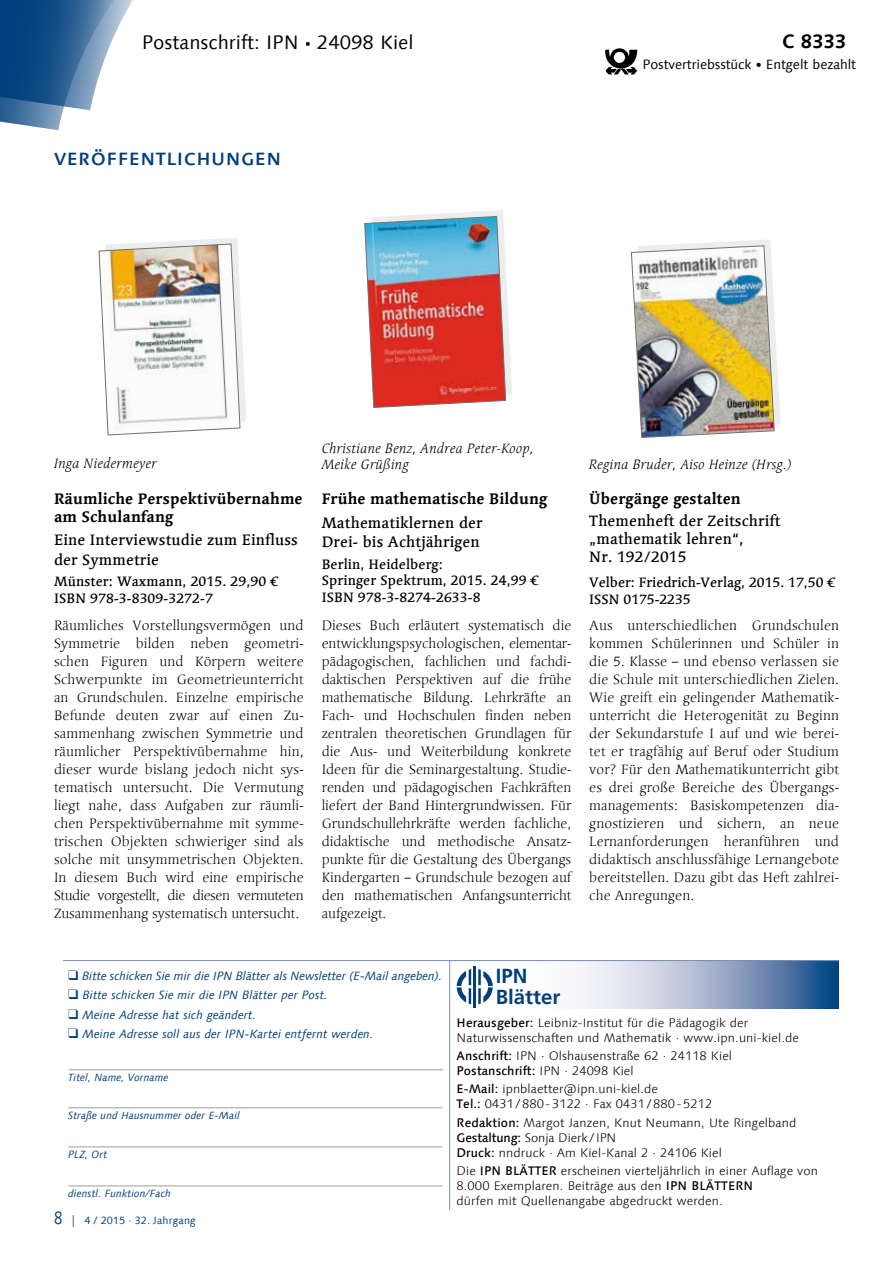
<style>
.page{position:relative;width:893px;height:1263px;background:#fff}
.page>*{position:absolute;margin:0;border:0;box-sizing:border-box;transform-origin:0 0}
.t1{font:500 22.5px "Linotype Syntax Com";letter-spacing:.02em;color:#003f7d}
.t2{font:700 20.4px/21.3px "Frutiger LT";color:#003f7d}
.t3{font:19.5px "Linotype Syntax Com";color:#000}
.t4{font:700 19.5px "Linotype Syntax Com";color:#000}
.t5{font:500 15px/18px "Linotype Syntax Srf Com";letter-spacing:.01em;color:#000}
.t6{font:700 15px/18px "Linotype Syntax Srf Com";letter-spacing:.01em;color:#000}
.t7{font:300 13.5px/18px "Linotype Syntax Srf Com";color:#000;text-align:justify}
.t8{font:500 13.5px/16.5px "Linotype Syntax Srf Com";letter-spacing:.01em;color:#000}
.t9{font:italic 300 13.5px/16.2px "Linotype Syntax Srf Com";letter-spacing:.01em;color:#000}
.t10{font:13.5px "Linotype Syntax Com";letter-spacing:-.005em;color:#000}
.t11{font:300 12.45px/15px "Linotype Syntax Com";letter-spacing:.01em;color:#000}
.t12{font:italic 12px "Linotype Syntax Com";color:#003f7d}
.t13{font:italic 10.5px "Linotype Syntax Com";color:#003f7d}
.t14{font:10.5px "Linotype Syntax Com";letter-spacing:.02em;color:#003f7d}
.s1{font-size:12px}
.s2{font-weight:500}
.s3{font-size:18px}
.s4{font-weight:300;font-size:12px}
</style>
<div class="page">
<img style="left:605px;top:48px;width:33px;height:27px">
<svg style="left:306px;top:42px;width:4px;height:4px"></svg>
<hr style="left:69px;top:1069px;width:374px;height:1px;background:#9c9e9f">
<hr style="left:68px;top:1107px;width:374px;height:1px;background:#9c9e9f">
<hr style="left:68px;top:1146px;width:374px;height:1px;background:#9c9e9f">
<hr style="left:68px;top:1185px;width:374px;height:1px;background:#9c9e9f">
<svg style="left:470px;top:961px;width:369px;height:47px"></svg>
<hr style="left:449px;top:960px;width:1px;height:250px;background:#7d8db7">
<hr style="left:63px;top:960px;width:776px;height:1px;background:#7d8db7">
<svg style="left:0;top:0;width:133px;height:130px"></svg>
<img style="left:631px;top:239px;width:150px;height:199px">
<svg style="left:457px;top:969px;width:14px;height:35px"></svg>
<svg style="left:478px;top:969px;width:15px;height:35px"></svg>
<hr style="left:473px;top:966px;width:3px;height:42px;background:#003f7d">
<img style="left:99px;top:238px;width:147px;height:197px">
<img style="left:364px;top:210px;width:148px;height:198px">
<h3 class="t3" style="left:142px;top:30px;width:273px">Postanschrift: IPN · 24098 Kiel</h3>
<h3 class="t4" style="left:782px;top:29px;width:66px">C 8333</h3>
<p class="t10" style="left:643px;top:55px;width:215px">Postvertriebsstück <span class="s1">•</span> Entgelt bezahlt</p>
<h1 class="t1" style="left:54px;top:143px;width:229px">veröffentlichungen</h1>
<p class="t9" style="left:54px;top:455px;width:104px">Inga Niedermeyer</p>
<p class="t6" style="left:54px;top:490px;width:250px">Räumliche Perspektivübernahme am Schulanfang</p>
<p class="t5" style="left:54px;top:530px;width:245px;line-height:19.5px">Eine Interviewstudie zum Einfluss der Symmetrie</p>
<p class="t8" style="left:54px;top:573px;width:226px">Münster: Waxmann, 2015. 29,90 €<br>ISBN 978-3-8309-3272-7</p>
<p class="t7" style="left:54px;top:616px;width:251px">Räumliches Vorstellungsvermögen und Symmetrie bilden neben geometri&shy;schen Figuren und Körpern weitere Schwerpunkte im Geometrieunterricht an Grundschulen. Einzelne empirische Befunde deuten zwar auf einen Zu&shy;sammenhang zwischen Symmetrie und räumlicher Perspektivübernahme hin, dieser wurde bislang jedoch nicht sys&shy;tematisch untersucht. Die Vermutung liegt nahe, dass Aufgaben zur räumli&shy;chen Perspektivübernahme mit symme&shy;trischen Objekten schwieriger sind als solche mit unsymmetrischen Objekten.<br>In diesem Buch wird eine empirische Studie vorgestellt, die diesen vermuteten Zusammenhang systematisch untersucht.</p>
<p class="t9" style="left:322px;top:440px;width:214px">Christiane Benz, Andrea Peter-Koop,<br>Meike Grüßing</p>
<p class="t6" style="left:322px;top:490px;width:227px">Frühe mathematische Bildung</p>
<p class="t5" style="left:322px;top:513px;width:163px;line-height:19.5px">Mathematiklernen der<br>Drei- bis Achtjährigen</p>
<p class="t8" style="left:322px;top:556px;width:219px">Berlin, Heidelberg:<br>Springer Spektrum, 2015. 24,99 €<br>ISBN 978-3-8274-2633-8</p>
<p class="t7" style="left:322px;top:616px;width:251px">Dieses Buch erläutert systematisch die entwicklungspsychologischen, elementar&shy;pädagogischen, fachlichen und fachdi&shy;daktischen Perspektiven auf die frühe mathematische Bildung. Lehrkräfte an Fach- und Hochschulen finden neben zentralen theoretischen Grundlagen für die Aus- und Weiterbildung konkrete Ideen für die Seminargestaltung. Studie&shy;renden und pädagogischen Fachkräften liefert der Band Hintergrundwissen. Für Grundschullehrkräfte werden fachliche, didaktische und methodische Ansatz&shy;punkte für die Gestaltung des Übergangs Kindergarten – Grundschule bezogen auf den mathematischen Anfangsunterricht aufgezeigt.</p>
<p class="t9" style="left:589px;top:456px;width:204px">Regina Bruder, Aiso Heinze (Hrsg.)</p>
<p class="t6" style="left:589px;top:490px;width:153px">Übergänge gestalten</p>
<p class="t5" style="left:589px;top:512px;width:193px">Themenheft der Zeitschrift „mathematik lehren“,<br>Nr. 192/2015</p>
<p class="t8" style="left:589px;top:574px;width:247px">Velber: Friedrich-Verlag, 2015. 17,50 €<br>ISSN 0175-2235</p>
<p class="t7" style="left:589px;top:616px;width:251px">Aus unterschiedlichen Grundschulen kommen Schülerinnen und Schüler in die 5. Klasse – und ebenso verlassen sie die Schule mit unterschiedlichen Zielen.<br>Wie greift ein gelingender Mathematik&shy;unterricht die Heterogenität zu Beginn der Sekundarstufe I auf und wie berei&shy;tet er tragfähig auf Beruf oder Studium vor? Für den Mathematikunterricht gibt es drei große Bereiche des Übergangs&shy;managements: Basiskompetenzen dia&shy;gnostizieren und sichern, an neue Lernanforderungen heranführen und didaktisch anschlussfähige Lernangebote bereitstellen. Dazu gibt das Heft zahlrei&shy;che Anregungen.</p>
<h2 class="t2" style="left:496px;top:965px;width:66px">IPN<br>Blätter</h2>
<p class="t12" style="left:68px;top:968px;width:376px">❑ Bitte schicken Sie mir die IPN Blätter als Newsletter (E-Mail angeben).</p>
<p class="t12" style="left:68px;top:987px;width:261px">❑ Bitte schicken Sie mir die IPN Blätter per Post.</p>
<p class="t12" style="left:68px;top:1007px;width:190px">❑ Meine Adresse hat sich geändert.</p>
<p class="t12" style="left:68px;top:1026px;width:307px">❑ Meine Adresse soll aus der IPN-Kartei entfernt werden.</p>
<p class="t11" style="left:457px;top:1015px;width:344px"><span class="s2">Herausgeber:</span> Leibniz-Institut für die Pädagogik der<br>Naturwissenschaften und Mathematik · www.ipn.uni-kiel.de</p>
<p class="t11" style="left:457px;top:1048px;width:277px"><span class="s2">Anschrift:</span> IPN · Olshausenstraße 62 · 24118 Kiel<br><span class="s2">Postanschrift:</span> IPN · 24098 Kiel</p>
<p class="t11" style="left:457px;top:1081px;width:257px"><span class="s2">E-Mail:</span> ipnblaetter@ipn.uni-kiel.de<br><span class="s2">Tel.:</span> 0431/880-3122 · Fax 0431/880-5212</p>
<p class="t11" style="left:457px;top:1115px;width:341px"><span class="s2">Redaktion:</span> Margot Janzen, Knut Neumann, Ute Ringelband<br><span class="s2">Gestaltung:</span> Sonja Dierk / IPN<br><span class="s2">Druck:</span> nndruck · Am Kiel-Kanal 2 · 24106 Kiel</p>
<p class="t11" style="left:457px;top:1163px;width:363px">Die <span class="s2">IPN BLÄTTER</span> erscheinen vierteljährlich in einer Auflage von<br>8.000 Exemplaren. Beiträge aus den <span class="s2">IPN BLÄTTERN<br></span>dürfen mit Quellenangabe abgedruckt werden.</p>
<p class="t13" style="left:68px;top:1071px;width:102px">Titel, Name, Vorname</p>
<p class="t13" style="left:68px;top:1109px;width:173px">Straße und Hausnummer oder E-Mail</p>
<p class="t13" style="left:68px;top:1148px;width:41px">PLZ, Ort</p>
<p class="t13" style="left:68px;top:1186px;width:105px">dienstl. Funktion/Fach</p>
<p class="t14" style="left:54px;top:1214px;width:143px"><span class="s3">8</span> <span class="s4">|</span> 4 / 2015 · 32. Jahrgang</p>
</div>
